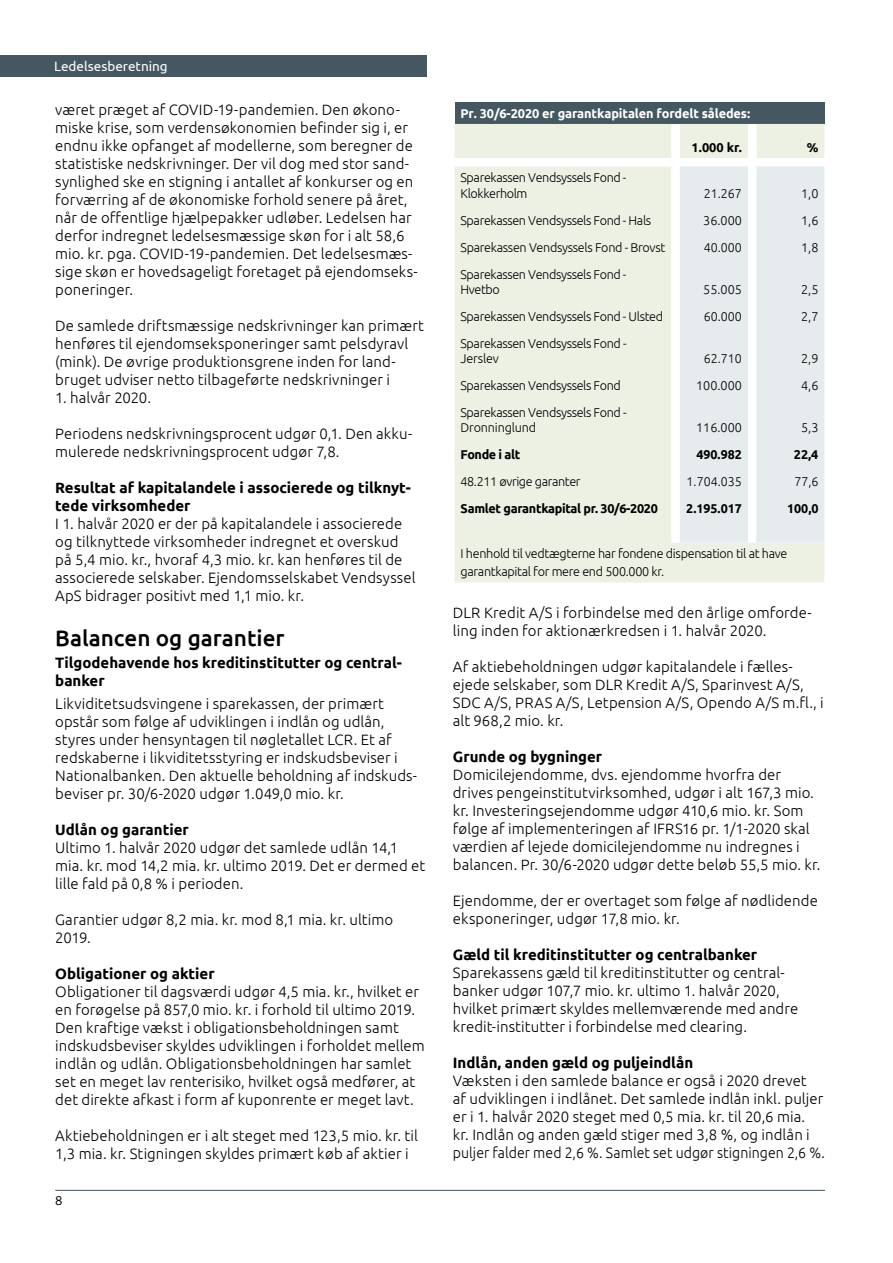
<style>
.page{position:relative;width:893px;height:1263px;background:#fff}
.page>*{position:absolute;margin:0;border:0;box-sizing:border-box;transform-origin:0 0}
.t1{font:500 22.5px "Ubuntu";color:#000}
.t2{font:300 15px/18px "Ubuntu";letter-spacing:.005em;color:#000}
.t3{font:700 15px/18px "Ubuntu";color:#000}
.t4{font:13.5px "Ubuntu";color:#fff}
.t5{font:300 13.5px "Bliss 2";color:#000}
.t6{font:300 12.75px/15.3px "Ubuntu";letter-spacing:-.03em;color:#000}
.t7{font:700 12.75px "Ubuntu";letter-spacing:-.025em;color:#000}
.t8{font:700 12.75px "Ubuntu";letter-spacing:-.01em;color:#fff}
</style>
<div class="page">
<hr style="left:55px;top:1190px;width:770px;height:1px;background:#455761">
<div style="left:0;top:55px;width:427px;height:22px;background:#455761"></div>
<div style="left:454px;top:102px;width:370px;height:22px;background:#455761"></div>
<div style="left:454px;top:543px;width:370px;height:39px;background:#edf1e3"></div>
<svg style="left:454px;top:124px;width:370px;height:419px;background:#eef2e5"></svg>
<div style="left:680px;top:166px;width:144px;height:377px;background:#e6ebee"></div>
<p class="t4" style="left:54px;top:58px;width:115px">Ledelsesberetning</p>
<p class="t2" style="left:55px;top:100px;width:364px">været præget af COVID-19-pandemien. Den økono&shy;miske krise, som verdensøkonomien befinder sig i, er endnu ikke opfanget af modellerne, som beregner de statistiske nedskrivninger. Der vil dog med stor sand&shy;synlighed ske en stigning i antallet af konkurser og en forværring af de økonomiske forhold senere på året, når de offentlige hjælpepakker udløber. Ledelsen har derfor indregnet ledelsesmæssige skøn for i alt 58,6 mio. kr. pga. COVID-19-pandemien. Det ledelsesmæs&shy;sige skøn er hovedsageligt foretaget på ejendomseks&shy;poneringer.</p>
<p class="t2" style="left:55px;top:316px;width:370px">De samlede driftsmæssige nedskrivninger kan primært henføres til ejendomseksponeringer samt pelsdyravl (mink). De øvrige produktionsgrene inden for land&shy;bruget udviser netto tilbageførte nedskrivninger i</p>
<p class="t2" style="left:55px;top:388px;width:97px">1. halvår 2020.</p>
<p class="t2" style="left:55px;top:424px;width:358px">Periodens nedskrivningsprocent udgør 0,1. Den akku&shy;mulerede nedskrivningsprocent udgør 7,8.</p>
<p class="t3" style="left:55px;top:478px;width:357px">Resultat af kapitalandele i associerede og tilknyt&shy;tede virksomheder</p>
<p class="t2" style="left:55px;top:514px;width:362px">I 1. halvår 2020 er der på kapitalandele i associerede og tilknyttede virksomheder indregnet et overskud på 5,4 mio. kr., hvoraf 4,3 mio. kr. kan henføres til de associerede selskaber. Ejendomsselskabet Vendsyssel ApS bidrager positivt med 1,1 mio. kr.</p>
<h1 class="t1" style="left:55px;top:624px;width:231px">Balancen og garantier</h1>
<p class="t3" style="left:55px;top:653px;width:348px">Tilgodehavende hos kreditinstitutter og central&shy;banker</p>
<p class="t2" style="left:55px;top:694px;width:363px">Likviditetsudsvingene i sparekassen, der primært opstår som følge af udviklingen i indlån og udlån, styres under hensyntagen til nøgletallet LCR. Et af redskaberne i likviditetsstyring er indskudsbeviser i Nationalbanken. Den aktuelle beholdning af indskuds&shy;beviser pr. 30/6-2020 udgør 1.049,0 mio. kr.</p>
<p class="t3" style="left:55px;top:820px;width:135px">Udlån og garantier</p>
<p class="t2" style="left:55px;top:838px;width:372px">Ultimo 1. halvår 2020 udgør det samlede udlån 14,1 mia. kr. mod 14,2 mia. kr. ultimo 2019. Det er dermed et lille fald på 0,8 % i perioden.</p>
<p class="t2" style="left:55px;top:910px;width:339px">Garantier udgør 8,2 mia. kr. mod 8,1 mia. kr. ultimo<br>2019.</p>
<p class="t3" style="left:55px;top:964px;width:161px">Obligationer og aktier</p>
<p class="t2" style="left:55px;top:982px;width:371px">Obligationer til dagsværdi udgør 4,5 mia. kr., hvilket er en forøgelse på 857,0 mio. kr. i forhold til ultimo 2019.<br>Den kraftige vækst i obligationsbeholdningen samt indskudsbeviser skyldes udviklingen i forholdet mellem indlån og udlån. Obligationsbeholdningen har samlet set en meget lav renterisiko, hvilket også medfører, at det direkte afkast i form af kuponrente er meget lavt.</p>
<p class="t2" style="left:55px;top:1126px;width:364px">Aktiebeholdningen er i alt steget med 123,5 mio. kr. til<br>1,3 mia. kr. Stigningen skyldes primært køb af aktier i</p>
<p class="t5" style="left:55px;top:1192px;width:9px">8</p>
<p class="t8" style="left:460px;top:106px;width:291px">Pr. 30/6-2020 er garantkapitalen fordelt således:</p>
<p class="t7" style="left:692px;top:140px;width:52px">1.000 kr.</p>
<p class="t7" style="left:807px;top:140px;width:13px">%</p>
<p class="t6" style="left:460px;top:170px;width:167px">Sparekassen Vendsyssels Fond -<br>Klokkerholm</p>
<p class="t6" style="left:704px;top:185px;width:40px">21.267</p>
<p class="t6" style="left:801px;top:185px;width:19px">1,0</p>
<p class="t6" style="left:460px;top:212px;width:192px">Sparekassen Vendsyssels Fond - Hals</p>
<p class="t6" style="left:703px;top:212px;width:40px">36.000</p>
<p class="t6" style="left:801px;top:212px;width:19px">1,6</p>
<p class="t6" style="left:460px;top:239px;width:206px">Sparekassen Vendsyssels Fond - Brovst</p>
<p class="t6" style="left:704px;top:239px;width:40px">40.000</p>
<p class="t6" style="left:801px;top:239px;width:19px">1,8</p>
<p class="t6" style="left:460px;top:266px;width:167px">Sparekassen Vendsyssels Fond -<br>Hvetbo</p>
<p class="t6" style="left:703px;top:281px;width:40px">55.005</p>
<p class="t6" style="left:801px;top:281px;width:19px">2,5</p>
<p class="t6" style="left:460px;top:308px;width:204px">Sparekassen Vendsyssels Fond - Ulsted</p>
<p class="t6" style="left:704px;top:308px;width:40px">60.000</p>
<p class="t6" style="left:801px;top:308px;width:19px">2,7</p>
<p class="t6" style="left:460px;top:335px;width:168px">Sparekassen Vendsyssels Fond -<br>Jerslev</p>
<p class="t6" style="left:704px;top:350px;width:40px">62.710</p>
<p class="t6" style="left:801px;top:350px;width:19px">2,9</p>
<p class="t6" style="left:460px;top:377px;width:162px">Sparekassen Vendsyssels Fond</p>
<p class="t6" style="left:696px;top:377px;width:47px">100.000</p>
<p class="t6" style="left:801px;top:377px;width:19px">4,6</p>
<p class="t6" style="left:460px;top:404px;width:168px">Sparekassen Vendsyssels Fond -<br>Dronninglund</p>
<p class="t6" style="left:696px;top:420px;width:47px">116.000</p>
<p class="t6" style="left:801px;top:420px;width:19px">5,3</p>
<p class="t7" style="left:460px;top:447px;width:61px">Fonde i alt</p>
<p class="t7" style="left:696px;top:447px;width:47px">490.982</p>
<p class="t7" style="left:794px;top:447px;width:26px">22,4</p>
<p class="t6" style="left:460px;top:474px;width:122px">48.211 øvrige garanter</p>
<p class="t6" style="left:687px;top:474px;width:57px">1.704.035</p>
<p class="t6" style="left:794px;top:474px;width:26px">77,6</p>
<p class="t7" style="left:460px;top:501px;width:199px">Samlet garantkapital pr. 30/6-2020</p>
<p class="t7" style="left:686px;top:501px;width:57px">2.195.017</p>
<p class="t7" style="left:787px;top:501px;width:33px">100,0</p>
<p class="t6" style="left:460px;top:545px;width:329px;line-height:18px">I henhold til vedtægterne har fondene dispensation til at have garantkapital for mere end 500.000 kr.</p>
<p class="t2" style="left:453px;top:603px;width:360px">DLR Kredit A/S i forbindelse med den årlige omforde&shy;ling inden for aktionærkredsen i 1. halvår 2020.</p>
<p class="t2" style="left:453px;top:657px;width:372px">Af aktiebeholdningen udgør kapitalandele i fælles&shy;ejede selskaber, som DLR Kredit A/S, Sparinvest A/S, SDC A/S, PRAS A/S, Letpension A/S, Opendo A/S m.fl., i alt 968,2 mio. kr.</p>
<p class="t3" style="left:453px;top:747px;width:151px">Grunde og bygninger</p>
<p class="t2" style="left:453px;top:765px;width:369px">Domicilejendomme, dvs. ejendomme hvorfra der drives pengeinstitutvirksomhed, udgør i alt 167,3 mio. kr. Investeringsejendomme udgør 410,6 mio. kr. Som følge af implementeringen af IFRS16 pr. 1/1-2020 skal værdien af lejede domicilejendomme nu indregnes i balancen. Pr. 30/6-2020 udgør dette beløb 55,5 mio. kr.</p>
<p class="t2" style="left:453px;top:891px;width:367px">Ejendomme, der er overtaget som følge af nødlidende eksponeringer, udgør 17,8 mio. kr.</p>
<p class="t3" style="left:453px;top:945px;width:306px">Gæld til kreditinstitutter og centralbanker</p>
<p class="t2" style="left:453px;top:963px;width:347px">Sparekassens gæld til kreditinstitutter og central&shy;banker udgør 107,7 mio. kr. ultimo 1. halvår 2020, hvilket primært skyldes mellemværende med andre kredit-institutter i forbindelse med clearing.</p>
<p class="t3" style="left:453px;top:1053px;width:242px">Indlån, anden gæld og puljeindlån</p>
<p class="t2" style="left:453px;top:1071px;width:374px">Væksten i den samlede balance er også i 2020 drevet<br>af udviklingen i indlånet. Det samlede indlån inkl. puljer er i 1. halvår 2020 steget med 0,5 mia. kr. til 20,6 mia. kr. Indlån og anden gæld stiger med 3,8 %, og indlån i puljer falder med 2,6 %. Samlet set udgør stigningen 2,6 %.</p>
</div>
